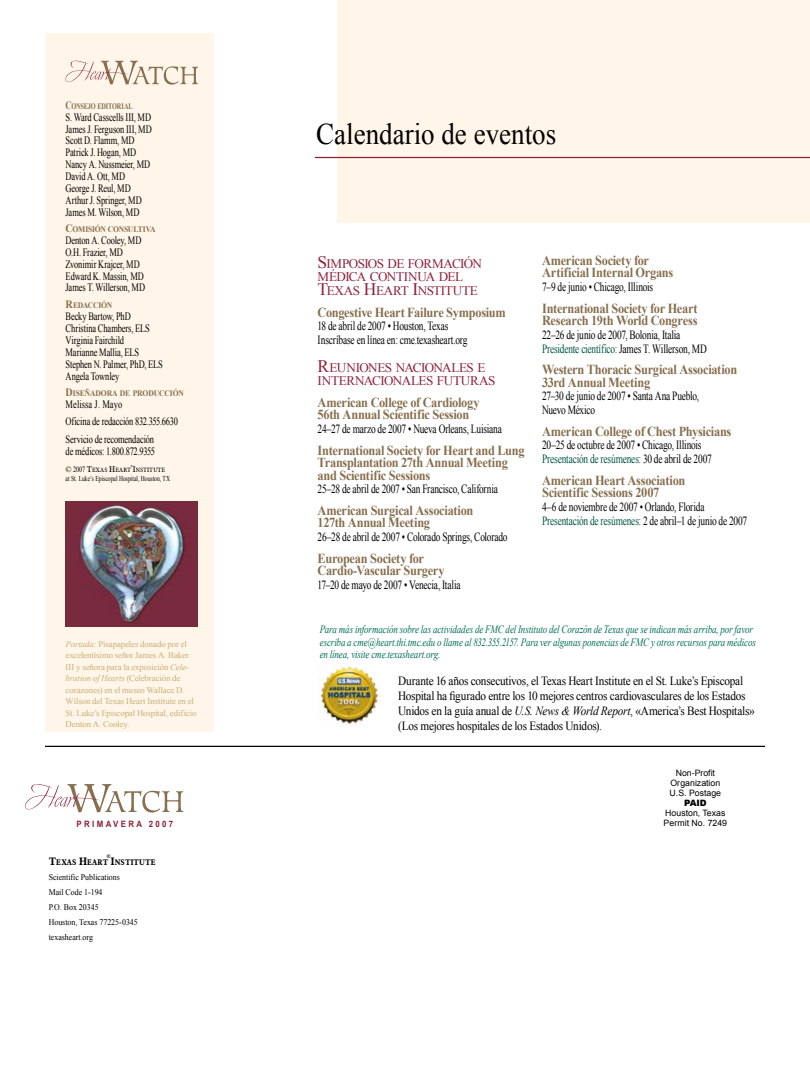
<style>
.page{position:relative;width:810px;height:1080px;background:#fff}
.page>*{position:absolute;margin:0;border:0;box-sizing:border-box;transform-origin:0 0}
.t1{font:30px "Times New Roman";color:#000;scale:.9 1}
.t2{font:700 13.75px/12.5px "Times New Roman";letter-spacing:-.025em;color:#876f4f;scale:.9 1}
.t3{font:13.12px/13.8px "Times New Roman";letter-spacing:-.04em;color:#8c223a}
.t4{font:12.5px/13.8px "Times New Roman";letter-spacing:-.02em;color:#000;scale:.75 1}
.t5{font:12.5px/15px "Times New Roman";letter-spacing:-.02em;color:#000;scale:.9 1}
.t6{font:11.25px/11.9px "Times New Roman";letter-spacing:-.015em;color:#000;scale:.75 1}
.t7{font:italic 11.25px/12.5px "Times New Roman";letter-spacing:-.01em;color:#006f57;scale:.8 1}
.t8{font:8.75px/11.5px "Times New Roman";letter-spacing:-.01em;color:#c6af77}
.t9{font:8.75px/15px "Times New Roman";color:#000;scale:.9 1}
.t10{font:8.75px/10px "Arial";color:#000;text-align:center}
.t11{font:700 8.75px "Arial";letter-spacing:.3em;color:#8c223a;scale:.9 1}
.t12{font:900 8.75px "Arial";color:#000}
.t13{font:700 8.5px "Times New Roman";letter-spacing:-.015em;color:#876f4f;scale:.9 1}
.t14{font:700 8.5px "Times New Roman";letter-spacing:-.035em;color:#876f4f;scale:.9 1}
.t15{font:700 8.5px "Times New Roman";letter-spacing:-.015em;color:#876f4f;scale:.75 1}
.t16{font:700 8.5px "Times New Roman";letter-spacing:-.04em;color:#876f4f;scale:.9 1}
.t17{font:700 8px "Aldine 721 BT";letter-spacing:.015em;color:#000;scale:.9 1}
.t18{font:7.5px "Times New Roman";color:#000;scale:.75 1}
.t19{font:6.12px "Aldine 721 BT";color:#000;scale:.9 1}
.t20{font:5px "Arial";color:#000}
.t21{font:2.5px "Arial";color:#000}
.s1{font-size:11.25px}
.s2{font-family:"Times New Roman";font-size:8.12px}
.s3{font-size:8.12px}
.s4{font-style:italic}
.s5{font-size:10.62px}
.s6{font-size:17.5px}
.s7{color:#005542}
</style>
<div class="page">
<svg style="left:25px;top:784px;width:158px;height:29px"></svg>
<div style="left:338px;top:0;width:472px;height:222px;background:#fff5e8"></div>
<hr style="left:315px;top:157px;width:495px;height:1px;background:#8c223a">
<hr style="left:45px;top:746px;width:720px;height:1px;background:#000">
<div style="left:45px;top:34px;width:169px;height:698px;background:#fff5e8"></div>
<svg style="left:65px;top:61px;width:133px;height:24px"></svg>
<img style="left:66px;top:502px;width:131px;height:125px">
<img style="left:319px;top:663px;width:62px;height:64px">
<p class="t15" style="left:66px;top:100px;width:91px"><span class="s1">C</span>onsejo editorial</p>
<p class="t6" style="left:66px;top:111px;width:117px">S. Ward Casscells III, MD<br>James J. Ferguson III, MD<br>Scott D. Flamm, MD<br>Patrick J. Hogan, MD<br>Nancy A. Nussmeier, MD<br>David A. Ott, MD<br>George J. Reul, MD<br>Arthur J. Springer, MD<br>James M. Wilson, MD</p>
<p class="t14" style="left:66px;top:223px;width:102px"><span class="s1">C</span>omisión consultiva</p>
<p class="t6" style="left:66px;top:234px;width:108px">Denton A. Cooley, MD<br>O.H. Frazier, MD<br>Zvonimir Krajcer, MD<br>Edward K. Massin, MD<br>James T. Willerson, MD</p>
<p class="t16" style="left:66px;top:300px;width:53px"><span class="s1">R</span>edacción</p>
<p class="t6" style="left:66px;top:310px;width:131px">Becky Bartow, PhD<br>Christina Chambers, ELS<br>Virginia Fairchild<br>Marianne Mallia, ELS<br>Stephen N. Palmer, PhD, ELS<br>Angela Townley</p>
<p class="t13" style="left:66px;top:387px;width:133px"><span class="s1">D</span>iseñadora de producción</p>
<p class="t6" style="left:66px;top:395px;width:151px;line-height:17.5px">Melissa J. Mayo<br>Oficina de redacción 832.355.6630<br>Servicio de recomendación</p>
<p class="t6" style="left:66px;top:445px;width:121px">de médicos: 1.800.872.9355</p>
<p class="t19" style="left:66px;top:466px;width:112px"><span class="s2">© 2007</span> <span class="s3">T</span>EXAS <span class="s3">H</span>EART <span class="s3">I</span>NSTIT UTE</p>
<p class="t18" style="left:66px;top:474px;width:141px">at St. Luke’s Episcopal Hospital, Houston, TX</p>
<p class="t21" style="left:131px;top:465px;width:3px">®</p>
<p class="t8" style="left:66px;top:638px;width:132px"><span class="s4">Portada:</span> Pisapapeles donado por el excelentísimo señor James A. Baker III y señora para la exposición <span class="s4">Cele&shy;bration of Hearts</span> (Celebración de corazones) en el museo Wallace D.<br>Wilson del Texas Heart Institute en el St. Luke’s Episcopal Hospital, edificio Denton A. Cooley.</p>
<p class="t11" style="left:77px;top:818px;width:109px">PRIMAVERA 2007</p>
<p class="t20" style="left:107px;top:853px;width:5px">®</p>
<p class="t17" style="left:49px;top:857px;width:120px"><span class="s5">T</span>EXAS <span class="s5">H</span>EART <span class="s5">I</span>NSTITUTE</p>
<p class="t9" style="left:49px;top:869px;width:100px">Scientific Publications<br>Mail Code 1-194<br>P.O. Box 20345<br>Houston, Texas 77225-0345 texasheart.org</p>
<h1 class="t1" style="left:316px;top:114px;width:268px">Calendario de eventos</h1>
<p class="t3" style="left:318px;top:256px;width:166px"><span class="s6">S</span>imposios de formación médica continua del<br><span class="s6">T</span>exas <span class="s6">H</span>eart <span class="s6">I</span>nstitute</p>
<p class="t2" style="left:318px;top:305px;width:211px">Congestive Heart Failure Symposium</p>
<p class="t4" style="left:318px;top:319px;width:201px">18 de abril de 2007 • Houston, Texas<br>Inscríbase en línea en: cme.texasheart.org</p>
<p class="t3" style="left:318px;top:360px;width:178px"><span class="s6">R</span>euniones nacionales e internacionales futuras</p>
<p class="t2" style="left:318px;top:396px;width:181px">American College of Cardiology<br>56th Annual Scientific Session</p>
<p class="t4" style="left:318px;top:422px;width:247px">24–27 de marzo de 2007 • Nueva Orleans, Luisiana</p>
<p class="t2" style="left:318px;top:443px;width:231px">International Society for Heart and Lung<br>Transplantation 27th Annual Meeting and Scientific Sessions</p>
<p class="t4" style="left:318px;top:482px;width:242px">25–28 de abril de 2007 • San Francisco, California</p>
<p class="t2" style="left:318px;top:504px;width:175px">American Surgical Association<br>127th Annual Meeting</p>
<p class="t4" style="left:318px;top:530px;width:255px">26–28 de abril de 2007 • Colorado Springs, Colorado</p>
<p class="t2" style="left:318px;top:551px;width:143px">European Society for<br>Cardio-Vascular Surgery</p>
<p class="t4" style="left:318px;top:578px;width:192px">17–20 de mayo de 2007 • Venecia, Italia</p>
<p class="t2" style="left:542px;top:254px;width:147px">American Society for<br>Artificial Internal Organs</p>
<p class="t4" style="left:542px;top:280px;width:150px">7–9 de junio • Chicago, Illinois</p>
<p class="t2" style="left:542px;top:301px;width:174px">International Society for Heart<br>Research 19th World Congress</p>
<p class="t4" style="left:542px;top:328px;width:221px">22–26 de junio de 2007, Bolonia, Italia<br><span class="s7">Presidente científico:</span> James T. Willerson, MD</p>
<p class="t2" style="left:542px;top:363px;width:218px">Western Thoracic Surgical Association<br>33rd Annual Meeting</p>
<p class="t4" style="left:542px;top:389px;width:211px">27–30 de junio de 2007 • Santa Ana Pueblo,<br>Nuevo México</p>
<p class="t2" style="left:542px;top:424px;width:212px">American College of Chest Physicians</p>
<p class="t4" style="left:542px;top:438px;width:228px">20–25 de octubre de 2007 • Chicago, Illinois<br><span class="s7">Presentación de resúmenes:</span> 30 de abril de 2007</p>
<p class="t2" style="left:542px;top:473px;width:161px">American Heart Association<br>Scientific Sessions 2007</p>
<p class="t4" style="left:542px;top:500px;width:275px">4–6 de noviembre de 2007 • Orlando, Florida<br><span class="s7">Presentación de resúmenes:</span> 2 de abril–1 de junio de 2007</p>
<p class="t7" style="left:320px;top:623px;width:547px">Para más información sobre las actividades de FMC del Instituto del Corazón de Texas que se indican más arriba, por favor escriba a cme@heart.thi.tmc.edu o llame al 832.355.2157. Para ver algunas ponencias de FMC y otros recursos para médicos en línea, visite cme.texasheart.org.</p>
<p class="t5" style="left:398px;top:673px;width:398px">Durante 16 años consecutivos, el Texas Heart Institute en el St. Luke’s Episcopal Hospital ha figurado entre los 10 mejores centros cardiovasculares de los Estados Unidos en la guía anual de <span class="s4">U.S. News &amp; World Report</span>, «America’s Best Hospitals» (Los mejores hospitales de los Estados Unidos).</p>
<p class="t10" style="left:670px;top:768px;width:53px">Non-Profit<br>Organization<br>U.S. Postage</p>
<p class="t12" style="left:684px;top:797px;width:24px">PAID</p>
<p class="t10" style="left:664px;top:808px;width:65px;text-align:left">Houston, Texas<br>Permit No. 7249</p>
</div>
